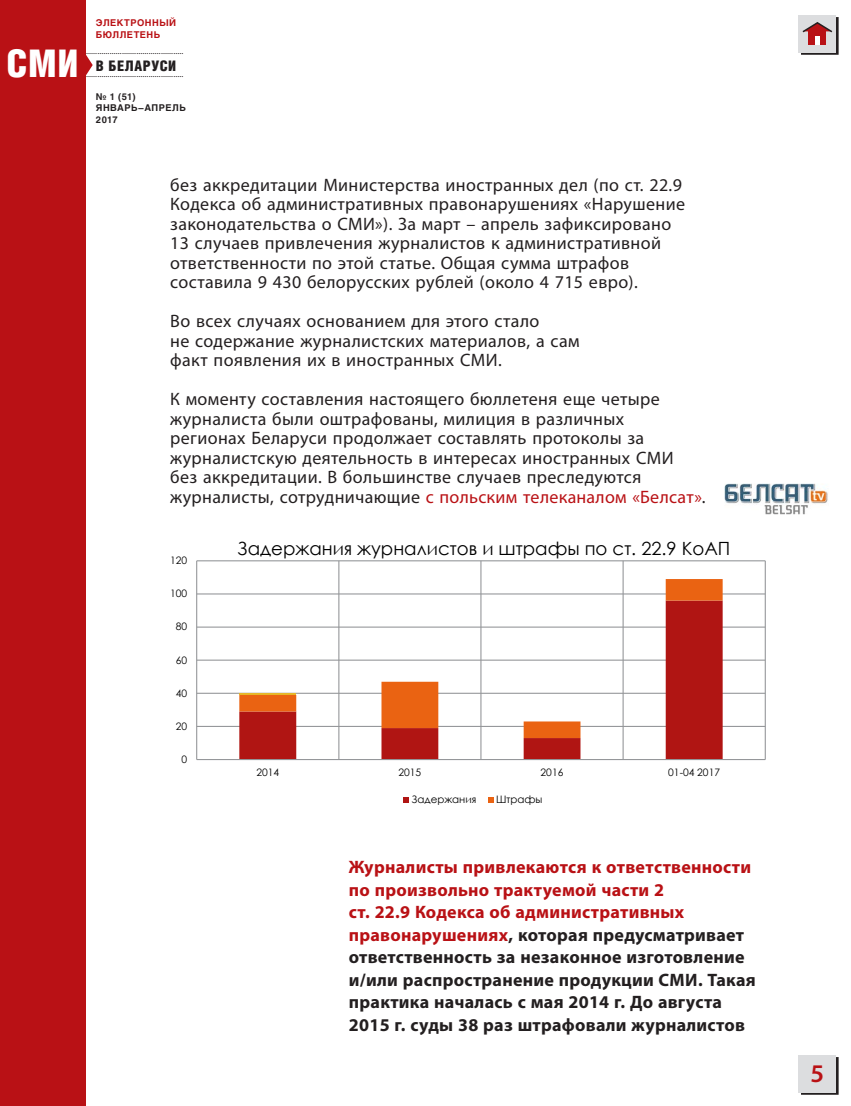
<style>
.page{position:relative;width:851px;height:1106px;background:#fff}
.page>*{position:absolute;margin:0;border:0;box-sizing:border-box;transform-origin:0 0}
.t1{font:38.25px "Helios Cond Black C";color:#fff}
.t2{font:600 25.5px "Myriad Pro";color:#b91115}
.t3{font:18.15px "Century Gothic";color:#000}
.t4{font:18px/19.5px "Myriad Pro";letter-spacing:.02em;color:#231f20}
.t5{font:700 18px/22.5px "Myriad Pro";letter-spacing:.015em;color:#231f20}
.t6{font:14.55px "Helios Cond Black C";letter-spacing:.035em;color:#231f20}
.t7{font:10.35px "Century Gothic";letter-spacing:-.005em;color:#000}
.t8{font:700 9.3px/11.1px "Helios C";letter-spacing:.05em;color:#231f20}
.t9{font:700 9.3px/12px "Helios C";letter-spacing:.055em;color:#b91115}
.t10{font:9px "Myriad Pro";color:#231f20}
.s1{color:#b91115}
</style>
<div class="page">
<svg style="left:800px;top:17px;width:38px;height:37px"></svg>
<div style="left:798px;top:15px;width:38px;height:37px;background:#dcdddf"></div>
<svg style="left:800px;top:1057px;width:38px;height:37px"></svg>
<div style="left:798px;top:1054px;width:38px;height:38px;background:#dcdddf"></div>
<div style="left:0;top:0;width:85px;height:1106px;background:#b91115"></div>
<svg style="left:85px;top:51px;width:8px;height:28px"></svg>
<div style="left:808px;top:31px;width:17px;height:14px;background:#b91115"></div>
<div style="left:814px;top:36px;width:5px;height:8px;background:#fff"></div>
<svg style="left:802px;top:22px;width:31px;height:12px"></svg>
<hr style="left:197px;top:560px;width:568px;height:1px;background:#939598">
<hr style="left:197px;top:593px;width:568px;height:1px;background:#939598">
<hr style="left:197px;top:626px;width:568px;height:1px;background:#939598">
<hr style="left:197px;top:659px;width:568px;height:1px;background:#939598">
<hr style="left:197px;top:692px;width:568px;height:2px;background:#939598">
<hr style="left:197px;top:726px;width:568px;height:1px;background:#939598">
<hr style="left:764px;top:561px;width:1px;height:198px;background:#939598">
<hr style="left:622px;top:561px;width:1px;height:198px;background:#939598">
<hr style="left:480px;top:561px;width:1px;height:198px;background:#939598">
<hr style="left:338px;top:561px;width:1px;height:198px;background:#939598">
<svg style="left:239px;top:738px;width:483px;height:21px"></svg>
<svg style="left:239px;top:579px;width:483px;height:159px"></svg>
<hr style="left:239px;top:693px;width:57px;height:2px;background:#e6b729">
<hr style="left:196px;top:561px;width:1px;height:198px;background:#939598">
<hr style="left:197px;top:759px;width:568px;height:1px;background:#939598">
<svg style="left:403px;top:797px;width:6px;height:5px"></svg>
<svg style="left:488px;top:797px;width:5px;height:5px"></svg>
<img style="left:724px;top:483px;width:104px;height:32px">
<p class="t9" style="left:96px;top:17px;width:82px">ЭЛЕКТРОННЫЙ<br>БЮЛЛЕТЕНЬ</p>
<h1 class="t1" style="left:6px;top:41px;width:74px">СМИ</h1>
<p class="t6" style="left:96px;top:57px;width:82px">В БЕЛАРУСИ</p>
<p class="t10" style="left:85px;top:46px;width:100px">................................................</p>
<p class="t10" style="left:85px;top:68px;width:100px">................................................</p>
<p class="t8" style="left:96px;top:91px;width:91px">№ 1 (51)<br>ЯНВАРЬ–АПРЕЛЬ<br>2017</p>
<p class="t4" style="left:170px;top:174px;width:516px">без аккредитации Министерства иностранных дел (по ст. 22.9<br>Кодекса об административных правонарушениях «Нарушение законодательства о СМИ»). За март – апрель зафиксировано 13 случаев привлечения журналистов к административной ответственности по этой статье. Общая сумма штрафов составила 9 430 белорусских рублей (около 4 715 евро).</p>
<p class="t4" style="left:170px;top:311px;width:411px">Во всех случаях основанием для этого стало<br>не содержание журналистских материалов, а сам факт появления их в иностранных СМИ.</p>
<p class="t4" style="left:170px;top:389px;width:536px">К моменту составления настоящего бюллетеня еще четыре журналиста были оштрафованы, милиция в различных<br>регионах Беларуси продолжает составлять протоколы за журналистскую деятельность в интересах иностранных СМИ<br>без аккредитации. В большинстве случаев преследуются журналисты, сотрудничающие <span class="s1">с польским телеканалом «Белсат»</span>.</p>
<p class="t7" style="left:170px;top:553px;width:19px">120</p>
<p class="t7" style="left:170px;top:586px;width:19px">100</p>
<p class="t7" style="left:176px;top:619px;width:13px">80</p>
<p class="t7" style="left:176px;top:652px;width:13px">60</p>
<p class="t7" style="left:176px;top:685px;width:13px">40</p>
<p class="t7" style="left:176px;top:719px;width:13px">20</p>
<p class="t7" style="left:181px;top:752px;width:7px">0</p>
<p class="t3" style="left:237px;top:535px;width:494px">Задержания журналистов и штрафы по ст. 22.9 КоАП</p>
<p class="t7" style="left:256px;top:765px;width:24px">2014</p>
<p class="t7" style="left:398px;top:765px;width:24px">2015</p>
<p class="t7" style="left:540px;top:765px;width:24px">2016</p>
<p class="t7" style="left:668px;top:765px;width:53px">01-04 2017</p>
<p class="t7" style="left:411px;top:792px;width:66px">Задержания</p>
<p class="t7" style="left:496px;top:792px;width:48px">Штрафы</p>
<p class="t5" style="left:349px;top:855px;width:408px"><span class="s1">Журналисты привлекаются к ответственности по произвольно трактуемой части 2<br>ст. 22.9 Кодекса об административных правонарушениях</span>, которая предусматривает ответственность за незаконное изготовление и/или распространение продукции СМИ. Такая практика началась с мая 2014 г. До августа 2015 г. суды 38 раз штрафовали журналистов</p>
<h2 class="t2" style="left:810px;top:1057px;width:15px">5</h2>
</div>
